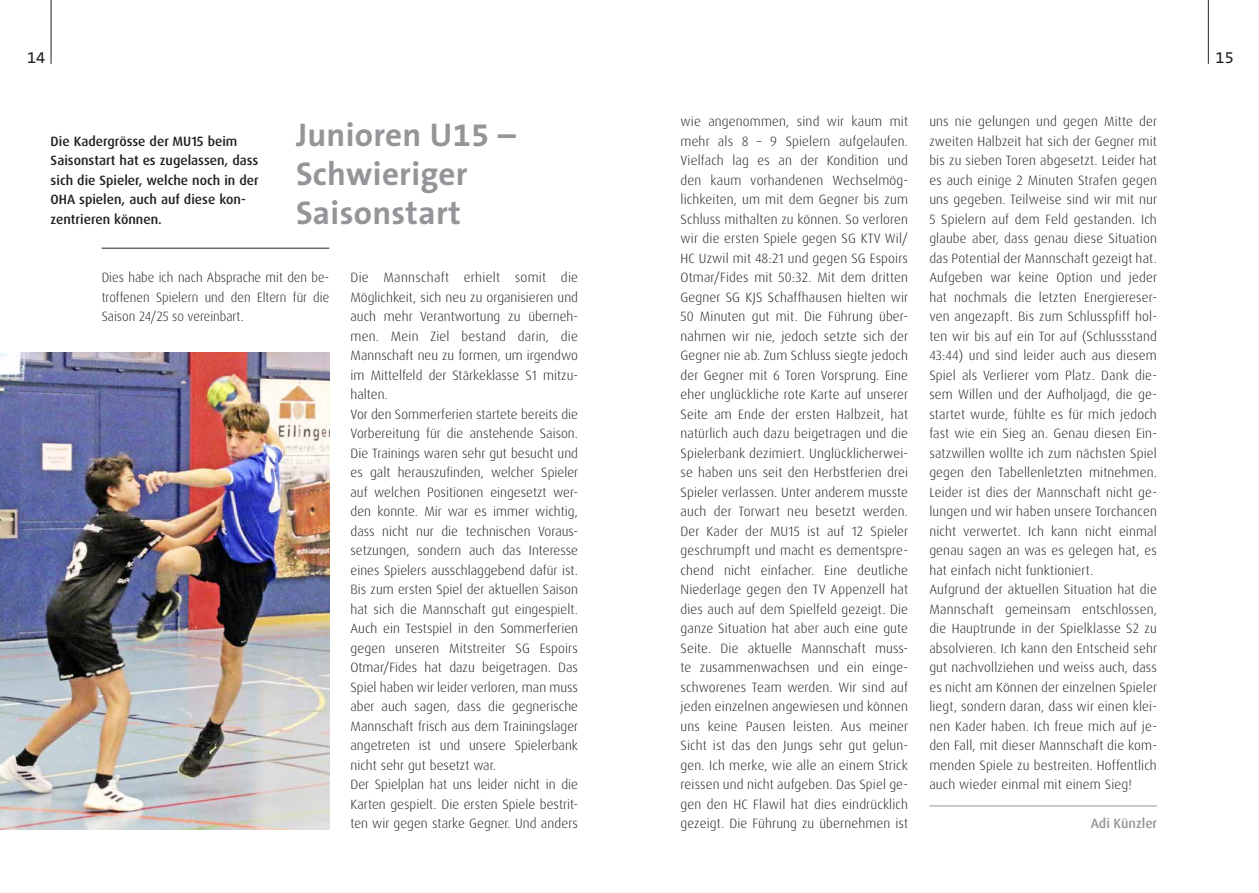
<style>
.page{position:relative;width:1259px;height:893px;background:#fff}
.page>*{position:absolute;margin:0;border:0;box-sizing:border-box;transform-origin:0 0}
.t1{font:700 33px/39px "The Sans B W7";letter-spacing:.01em;color:#939598}
.t2{font:16.5px "The Sans B W5 Plain";color:#231f20}
.t3{font:300 13.5px/19.5px "Dax Pro";letter-spacing:.01em;color:#231f20}
.t4{font:500 13.5px/19.5px "Dax Pro";color:#231f20}
.t5{font:300 13.5px/19.5px "Dax Pro";letter-spacing:.01em;color:#231f20;text-align:justify;scale:.96 1}
.t6{font:500 13.5px "Dax Pro";color:#939598}
</style>
<div class="page">
<hr style="left:51px;top:0;width:1px;height:64px;background:#231f20">
<hr style="left:1208px;top:0;width:1px;height:64px;background:#231f20">
<hr style="left:102px;top:248px;width:227px;height:1px;background:#231f20">
<hr style="left:929px;top:805px;width:228px;height:1px;background:#939598">
<img style="left:0;top:352px;width:330px;height:477px">
<p class="t2" style="left:27px;top:46px;width:20px">14</p>
<p class="t2" style="left:1215px;top:46px;width:20px">15</p>
<h1 class="t1" style="left:296px;top:116px;width:222px">Junioren U15 –<br>Schwieriger<br>Saisonstart</h1>
<p class="t3" style="left:680px;top:112px;width:229px;text-align:justify">wie angenommen, sind wir kaum mit mehr als 8 – 9 Spielern aufgelaufen.<br>Vielfach lag es an der Kondition und den kaum vorhandenen Wechselmög&shy;lichkeiten, um mit dem Gegner bis zum Schluss mithalten zu können. So verloren wir die ersten Spiele gegen SG KTV Wil/ HC Uzwil mit 48:21 und gegen SG Espoirs Otmar/Fides mit 50:32. Mit dem dritten Gegner SG KJS Schaffhausen hielten wir 50 Minuten gut mit. Die Führung über&shy;nahmen wir nie, jedoch setzte sich der Gegner nie ab. Zum Schluss siegte jedoch der Gegner mit 6 Toren Vorsprung. Eine eher unglückliche rote Karte auf unserer Seite am Ende der ersten Halbzeit, hat natürlich auch dazu beigetragen und die Spielerbank dezimiert. Unglücklicherwei&shy;se haben uns seit den Herbstferien drei Spieler verlassen. Unter anderem musste auch der Torwart neu besetzt werden.<br>Der Kader der MU15 ist auf 12 Spieler geschrumpft und macht es dementspre&shy;chend nicht einfacher. Eine deutliche Niederlage gegen den TV Appenzell hat dies auch auf dem Spielfeld gezeigt. Die ganze Situation hat aber auch eine gute Seite. Die aktuelle Mannschaft muss&shy;te zusammenwachsen und ein einge&shy;schworenes Team werden. Wir sind auf jeden einzelnen angewiesen und können uns keine Pausen leisten. Aus meiner Sicht ist das den Jungs sehr gut gelun&shy;gen. Ich merke, wie alle an einem Strick reissen und nicht aufgeben. Das Spiel ge&shy;gen den HC Flawil hat dies eindrücklich gezeigt. Die Führung zu übernehmen ist</p>
<p class="t3" style="left:929px;top:112px;width:229px">uns nie gelungen und gegen Mitte der zweiten Halbzeit hat sich der Gegner mit bis zu sieben Toren abgesetzt. Leider hat es auch einige 2 Minuten Strafen gegen uns gegeben. Teilweise sind wir mit nur 5 Spielern auf dem Feld gestanden. Ich glaube aber, dass genau diese Situation das Potential der Mannschaft gezeigt hat.<br>Aufgeben war keine Option und jeder hat nochmals die letzten Energiereser&shy;ven angezapft. Bis zum Schlusspfiff hol&shy;ten wir bis auf ein Tor auf (Schlussstand 43:44) und sind leider auch aus diesem Spiel als Verlierer vom Platz. Dank die&shy;sem Willen und der Aufholjagd, die ge&shy;startet wurde, fühlte es für mich jedoch fast wie ein Sieg an. Genau diesen Ein&shy;satzwillen wollte ich zum nächsten Spiel gegen den Tabellenletzten mitnehmen.<br>Leider ist dies der Mannschaft nicht ge&shy;lungen und wir haben unsere Torchancen nicht verwertet. Ich kann nicht einmal genau sagen an was es gelegen hat, es hat einfach nicht funktioniert.<br>Aufgrund der aktuellen Situation hat die Mannschaft gemeinsam entschlossen, die Hauptrunde in der Spielklasse S2 zu absolvieren. Ich kann den Entscheid sehr gut nachvollziehen und weiss auch, dass es nicht am Können der einzelnen Spieler liegt, sondern daran, dass wir einen klei&shy;nen Kader haben. Ich freue mich auf je&shy;den Fall, mit dieser Mannschaft die kom&shy;menden Spiele zu bestreiten. Hoffentlich auch wieder einmal mit einem Sieg!</p>
<p class="t4" style="left:51px;top:131px;width:210px">Die Kadergrösse der MU15 beim<br>Saisonstart hat es zugelassen, dass sich die Spieler, welche noch in der<br>OHA spielen, auch auf diese kon&shy;zentrieren können.</p>
<p class="t5" style="left:102px;top:268px;width:238px">Dies habe ich nach Absprache mit den be&shy;troffenen Spielern und den Eltern für die Saison 24/25 so vereinbart.</p>
<p class="t3" style="left:350px;top:268px;width:229px">Die Mannschaft erhielt somit die Möglichkeit, sich neu zu organisieren und auch mehr Verantwortung zu überneh&shy;men. Mein Ziel bestand darin, die Mannschaft neu zu formen, um irgendwo im Mittelfeld der Stärkeklasse S1 mitzu&shy;halten.<br>Vor den Sommerferien startete bereits die Vorbereitung für die anstehende Saison.<br>Die Trainings waren sehr gut besucht und es galt herauszufinden, welcher Spieler auf welchen Positionen eingesetzt wer&shy;den konnte. Mir war es immer wichtig, dass nicht nur die technischen Voraus&shy;setzungen, sondern auch das Interesse eines Spielers ausschlaggebend dafür ist.<br>Bis zum ersten Spiel der aktuellen Saison hat sich die Mannschaft gut eingespielt.<br>Auch ein Testspiel in den Sommerferien gegen unseren Mitstreiter SG Espoirs Otmar/Fides hat dazu beigetragen. Das Spiel haben wir leider verloren, man muss aber auch sagen, dass die gegnerische Mannschaft frisch aus dem Trainingslager angetreten ist und unsere Spielerbank nicht sehr gut besetzt war.<br>Der Spielplan hat uns leider nicht in die Karten gespielt. Die ersten Spiele bestrit&shy;ten wir gegen starke Gegner. Und anders</p>
<p class="t6" style="left:1090px;top:815px;width:68px">Adi Künzler</p>
</div>
